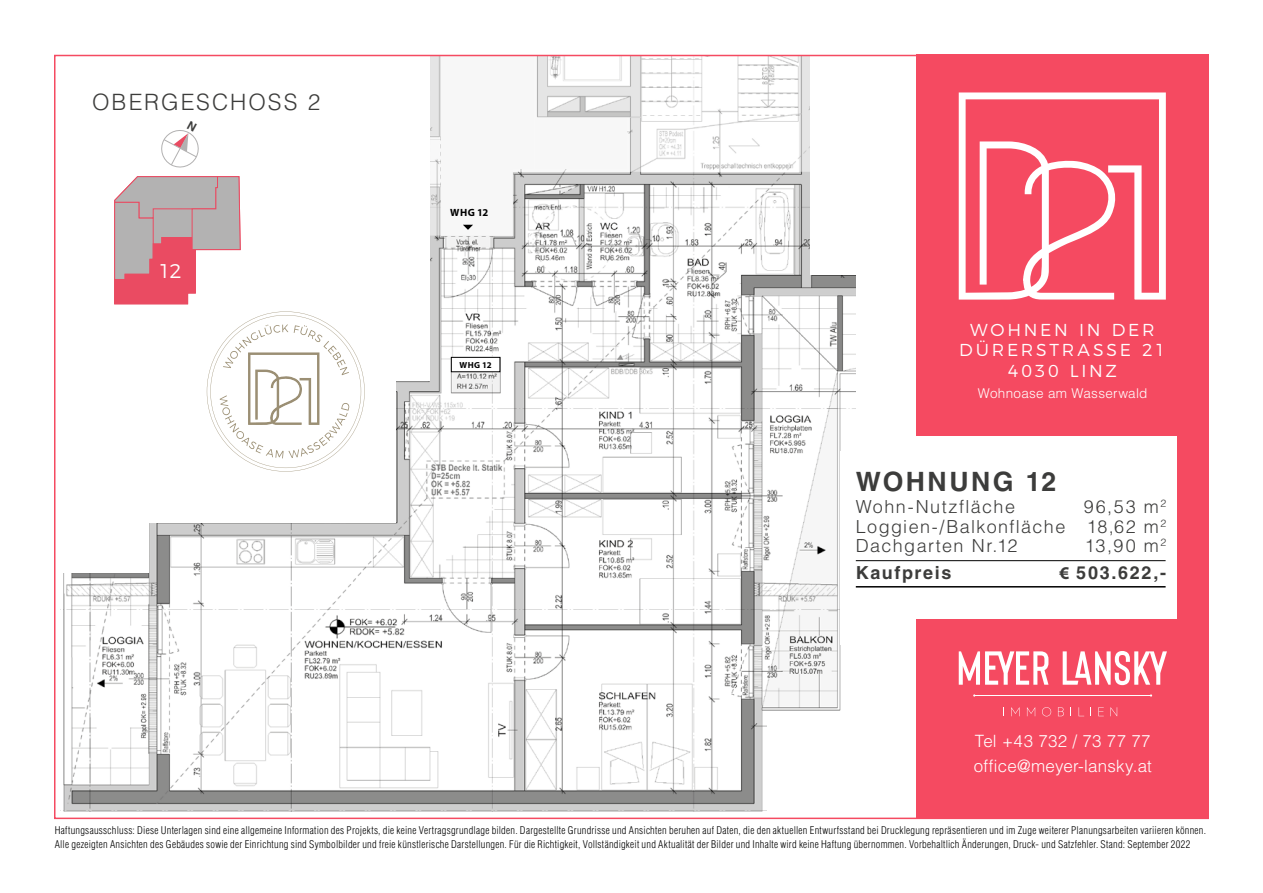
<style>
.page{position:relative;width:1263px;height:893px;background:#fff}
.page>*{position:absolute;margin:0;border:0;box-sizing:border-box;transform-origin:0 0}
.t1{font:700 26.7px "Helvetica";letter-spacing:.09em;color:#3c3c3b}
.t2{font:300 22.5px "Helvetica";letter-spacing:.09em;color:#3c3c3b}
.t3{font:700 19.8px "Valentino";color:#fff}
.t4{font:300 18px/19.5px "Helvetica";letter-spacing:.075em;color:#3c3c3b;text-align:justify}
.t5{font:700 18px "Helvetica";letter-spacing:.09em;color:#3c3c3b}
.t6{font:700 17.25px/20.7px "Valentino";letter-spacing:.155em;color:#fff;text-align:center}
.t7{font:300 16.95px/25.5px "Helvetica";letter-spacing:.01em;color:#fff}
.t8{font:300 13.5px "Helvetica";letter-spacing:.02em;color:#fff}
.t9{font:700 10.5px "Myriad Pro";color:#000}
.t10{font:300 condensed 10.35px/13.5px "Helvetica";letter-spacing:.025em;color:#000}
.t11{font:700 8.85px "Myriad Pro";color:#000}
.s1{font-family:"Myriad Pro"}
</style>
<div class="page">
<img style="left:60px;top:236px;width:796px;height:575px">
<div style="left:58px;top:33px;width:372px;height:348px;background:#fff"></div>
<div style="left:47px;top:368px;width:101px;height:204px;background:#fff"></div>
<div style="left:136px;top:368px;width:260px;height:154px;background:#fff"></div>
<div style="left:767px;top:714px;width:107px;height:117px;background:#fff"></div>
<div style="left:840px;top:451px;width:32px;height:193px;background:#fff"></div>
<div style="left:811px;top:35px;width:49px;height:239px;background:#fff"></div>
<svg style="left:423px;top:54px;width:395px;height:182px"></svg>
<div style="left:451px;top:357px;width:49px;height:15px;background:#fff"></div>
<div style="left:451px;top:357px;width:49px;height:15px;border:1px solid #000"></div>
<svg style="left:463px;top:225px;width:10px;height:5px"></svg>
<div style="left:916px;top:55px;width:293px;height:764px;background:#f54a61"></div>
<svg style="left:959px;top:92px;width:207px;height:208px"></svg>
<svg style="left:1063px;top:651px;width:104px;height:34px"></svg>
<svg style="left:959px;top:651px;width:89px;height:34px"></svg>
<svg style="left:1011px;top:707px;width:8px;height:9px"></svg>
<svg style="left:1027px;top:707px;width:8px;height:9px"></svg>
<svg style="left:1042px;top:707px;width:9px;height:9px"></svg>
<svg style="left:1058px;top:707px;width:6px;height:9px"></svg>
<svg style="left:1078px;top:707px;width:6px;height:9px"></svg>
<svg style="left:1098px;top:707px;width:6px;height:9px"></svg>
<svg style="left:1110px;top:707px;width:7px;height:9px"></svg>
<hr style="left:974px;top:695px;width:176px;height:1px;background:#fff">
<svg style="left:114px;top:176px;width:127px;height:128px"></svg>
<div style="left:848px;top:436px;width:329px;height:182px;background:#fff"></div>
<hr style="left:856px;top:560px;width:309px;height:1px;background:#000">
<hr style="left:856px;top:586px;width:309px;height:1px;background:#000">
<svg style="left:207px;top:311px;width:158px;height:161px"></svg>
<svg style="left:161px;top:130px;width:38px;height:38px"></svg>
<h2 class="t2" style="left:92px;top:88px;width:230px">OBERGESCHOSS 2</h2>
<h3 class="t3" style="left:159px;top:255px;width:25px">12</h3>
<p class="t9" style="left:450px;top:206px;width:39px">WHG 12</p>
<p class="t11" style="left:460px;top:359px;width:33px">WHG 12</p>
<h3 class="t6" style="left:959px;top:318px;width:208px">WOHNEN IN DER<br>DÜRERSTRASSE 21<br>4030 LINZ</h3>
<h3 class="t8" style="left:978px;top:384px;width:171px">Wohnoase am Wasserwald</h3>
<h1 class="t1" style="left:856px;top:465px;width:202px">WOHNUNG 12</h1>
<h3 class="t4" style="left:856px;top:497px;width:161px">Wohn-Nutzfläche</h3>
<h3 class="t4" style="left:856px;top:497px;width:312px;text-indent:228px">96,53 m<sup>2<br></sup>Loggien-/Balkonfläche 18,62 m<sup>2<br></sup>Dachgarten Nr.12</h3>
<h3 class="t4" style="left:1085px;top:536px;width:83px">13,90 m<sup>2</sup></h3>
<h3 class="t5" style="left:856px;top:562px;width:97px">Kaufpreis</h3>
<h3 class="t5" style="left:1059px;top:562px;width:108px"><span class="s1">€</span> 503.622,-</h3>
<h3 class="t7" style="left:974px;top:728px;width:180px">Tel +43 732 / 73 77 77 office@meyer-lansky.at</h3>
<p class="t10" style="left:55px;top:824px;width:1153px">Haftungsausschluss: Diese Unterlagen sind eine allgemeine Information des Projekts, die keine Vertragsgrundlage bilden. Dargestellte Grundrisse und Ansichten beruhen auf Daten, die den aktuellen Entwurfsstand bei Drucklegung repräsentieren und im Zuge weiterer Planungsarbeiten variieren können.<br>Alle gezeigten Ansichten des Gebäudes sowie der Einrichtung sind Symbolbilder und freie künstlerische Darstellungen. Für die Richtigkeit, Vollständigkeit und Aktualität der Bilder und Inhalte wird keine Haftung übernommen. Vorbehaltlich Änderungen, Druck- und Satzfehler. Stand: September 2022</p>
</div>
